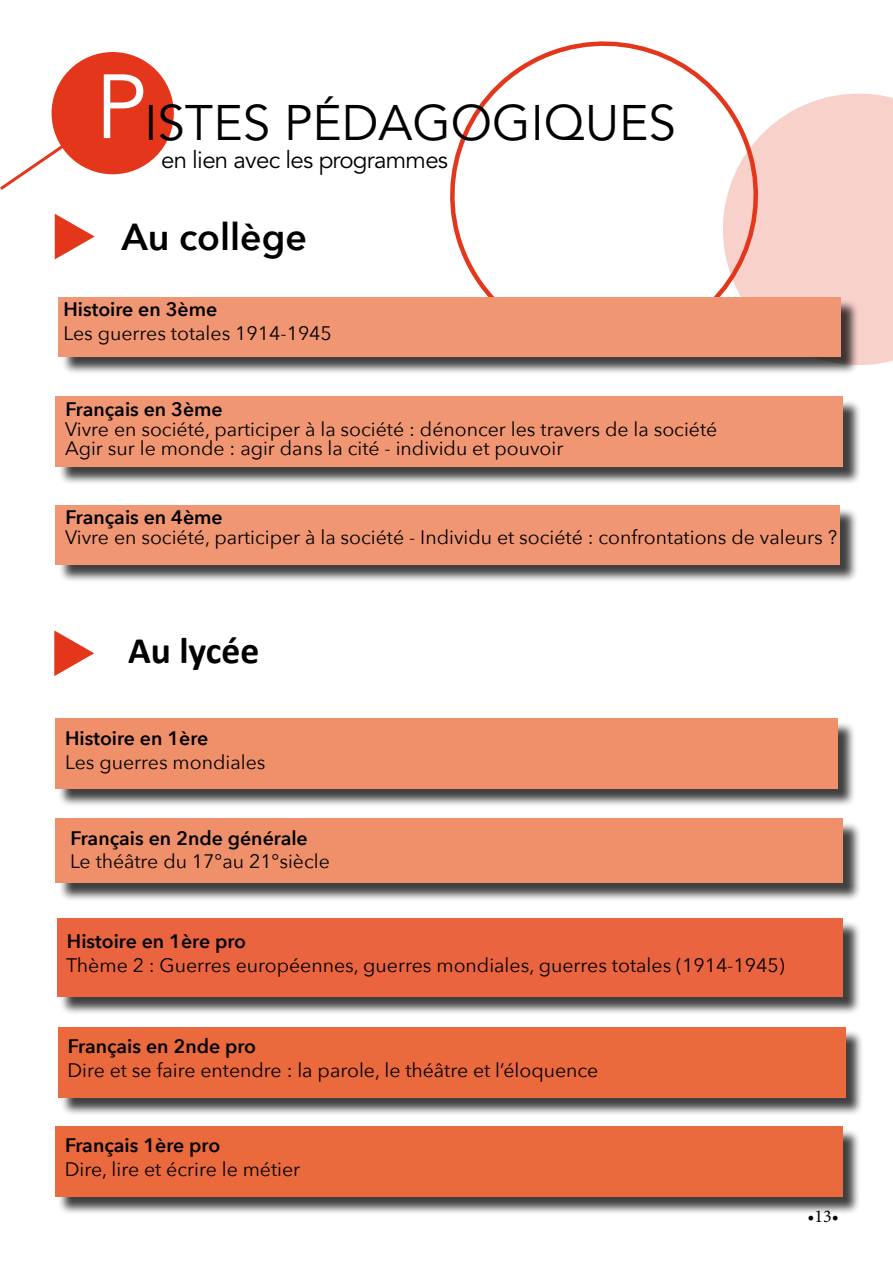
<style>
.page{position:relative;width:893px;height:1263px;background:#fff}
.page>*{position:absolute;margin:0;border:0;box-sizing:border-box;transform-origin:0 0}
.t1{font:90px "Avenir LT Std";color:#fff}
.t2{font:49.5px "Avenir LT Std";color:#000}
.t3{font:600 37.5px "Avenir Next";color:#000}
.t4{font:700 37.5px "Calibri";color:#000}
.t5{font:24px "Avenir LT Std";letter-spacing:-.03em;color:#000}
.t6{font:19.5px/19.5px "Avenir Next";color:#000}
.t7{font:600 19.5px "Avenir Next";color:#000}
.t8{font:18px "Minion Pro";color:#000}
</style>
<div class="page">
<svg style="left:450px;top:41px;width:256px;height:256px"></svg>
<svg style="left:706px;top:80px;width:187px;height:285px"></svg>
<div style="left:58px;top:821px;width:803px;height:80px;background:#000;opacity:.75"></div>
<div style="left:56px;top:818px;width:787px;height:65px;background:#f0906b"></div>
<div style="left:60px;top:1029px;width:804px;height:87px;background:#000;opacity:.75"></div>
<div style="left:58px;top:1027px;width:787px;height:70px;background:#ea693d"></div>
<div style="left:58px;top:399px;width:803px;height:86px;background:#000;opacity:.75"></div>
<div style="left:56px;top:397px;width:787px;height:70px;background:#f19672"></div>
<div style="left:52px;top:52px;width:122px;height:122px;background:#e3361b;border-radius:50%"></div>
<svg style="left:0;top:91px;width:141px;height:99px"></svg>
<svg style="left:55px;top:214px;width:40px;height:45px"></svg>
<svg style="left:54px;top:630px;width:40px;height:46px"></svg>
<div style="left:59px;top:921px;width:803px;height:94px;background:#000;opacity:.75"></div>
<div style="left:57px;top:918px;width:786px;height:78px;background:#ea653f"></div>
<div style="left:58px;top:507px;width:801px;height:76px;background:#000;opacity:.75"></div>
<div style="left:56px;top:505px;width:784px;height:59px;background:#f19672"></div>
<div style="left:57px;top:721px;width:799px;height:87px;background:#000;opacity:.75"></div>
<div style="left:55px;top:719px;width:782px;height:70px;background:#f0906b"></div>
<div style="left:61px;top:299px;width:798px;height:76px;background:#000;opacity:.75"></div>
<div style="left:59px;top:297px;width:781px;height:59px;background:#f19672"></div>
<div style="left:57px;top:1128px;width:804px;height:87px;background:#000;opacity:.75"></div>
<div style="left:55px;top:1126px;width:787px;height:70px;background:#ea693d"></div>
<h1 class="t1" style="left:95px;top:55px;width:53px">P</h1>
<h2 class="t2" style="left:144px;top:94px;width:533px">ISTES PÉDAGOGIQUES</h2>
<p class="t5" style="left:161px;top:146px;width:289px">en lien avec les programmes</p>
<h3 class="t3" style="left:121px;top:205px;width:187px">Au collège</h3>
<p class="t7" style="left:63px;top:293px;width:155px">Histoire en 3ème</p>
<p class="t6" style="left:63px;top:322px;width:270px">Les guerres totales 1914-1945</p>
<p class="t7" style="left:65px;top:393px;width:159px">Français en 3ème</p>
<p class="t6" style="left:65px;top:418px;width:654px">Vivre en société, participer à la société : dénoncer les travers de la société<br>Agir sur le monde : agir dans la cité - individu et pouvoir</p>
<p class="t7" style="left:65px;top:501px;width:159px">Français en 4ème</p>
<p class="t6" style="left:65px;top:526px;width:773px">Vivre en société, participer à la société - Individu et société : confrontations de valeurs ?</p>
<h3 class="t4" style="left:128px;top:624px;width:133px">Au lycée</h3>
<p class="t7" style="left:65px;top:721px;width:145px">Histoire en 1ère</p>
<p class="t6" style="left:65px;top:751px;width:202px">Les guerres mondiales</p>
<p class="t7" style="left:70px;top:821px;width:239px">Français en 2nde générale</p>
<p class="t6" style="left:70px;top:851px;width:261px">Le théâtre du 17°au 21°siècle</p>
<p class="t7" style="left:67px;top:925px;width:181px">Histoire en 1ère pro</p>
<p class="t6" style="left:66px;top:954px;width:720px">Thème 2 : Guerres européennes, guerres mondiales, guerres totales (1914-1945)</p>
<p class="t7" style="left:68px;top:1030px;width:190px">Français en 2nde pro</p>
<p class="t6" style="left:67px;top:1059px;width:532px">Dire et se faire entendre : la parole, le théâtre et l’éloquence</p>
<p class="t7" style="left:65px;top:1129px;width:157px">Français 1ère pro</p>
<p class="t6" style="left:65px;top:1158px;width:237px">Dire, lire et écrire le métier</p>
<p class="t8" style="left:807px;top:1204px;width:33px">•13•</p>
</div>
